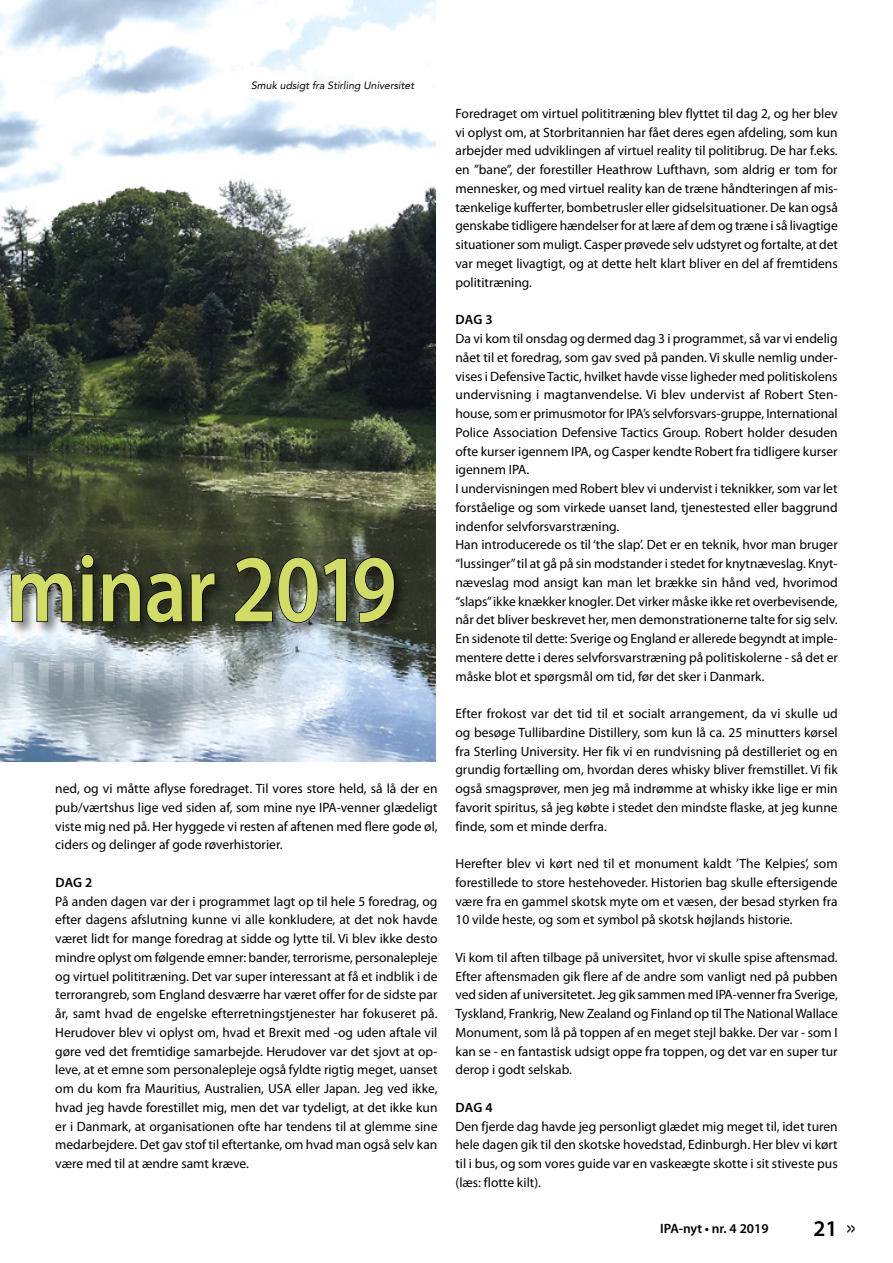
<style>
.page{position:relative;width:893px;height:1263px;background:#fff}
.page>*{position:absolute;margin:0;border:0;box-sizing:border-box;transform-origin:0 0}
.t1{font:600 96.3px "Myriad Pro";letter-spacing:-.01em;color:#d1db67;scale:.87 1}
.t2{font:600 22.5px "Myriad Pro";color:#000}
.t3{font:13.5px/18.8px "Myriad Pro";color:#000;text-align:justify}
.t4{font:600 13.5px "Myriad Pro";color:#000}
.t5{font:italic 10.5px "Avenir LT Std";color:#000}
.s1{font-weight:900;font-size:15.75px}
</style>
<div class="page">
<img style="left:0;top:0;width:435px;height:761px">
<div style="left:0;top:549px;width:408px;height:107px;background:#000;opacity:.5"></div>
<svg style="left:10px;top:572px;width:64px;height:51px;background:#686c69"></svg>
<svg style="left:80px;top:553px;width:15px;height:70px"></svg>
<svg style="left:101px;top:572px;width:83px;height:52px;background:#24281d"></svg>
<svg style="left:190px;top:572px;width:26px;height:51px"></svg>
<svg style="left:233px;top:556px;width:162px;height:68px;background:#41453b"></svg>
<p class="t5" style="left:251px;top:79px;width:164px">Smuk udsigt fra Stirling Universitet</p>
<h1 class="t1" style="left:7px;top:528px;width:450px">minar 2019</h1>
<p class="t3" style="left:55px;top:779px;width:384px">ned, og vi måtte aflyse foredraget. Til vores store held, så lå der en pub/værtshus lige ved siden af, som mine nye IPA-venner glædeligt viste mig ned på. Her hyggede vi resten af aftenen med flere gode øl, ciders og delinger af gode røverhistorier.</p>
<p class="t4" style="left:55px;top:874px;width:39px">DAG 2</p>
<p class="t3" style="left:55px;top:892px;width:384px">På anden dagen var der i programmet lagt op til hele 5 foredrag, og efter dagens afslutning kunne vi alle konkludere, at det nok havde været lidt for mange foredrag at sidde og lytte til. Vi blev ikke desto mindre oplyst om følgende emner: bander, terrorisme, personalepleje og virtuel polititræning. Det var super interessant at få et indblik i de terrorangreb, som England desværre har været offer for de sidste par år, samt hvad de engelske efterretningstjenester har fokuseret på.<br>Herudover blev vi oplyst om, hvad et Brexit med -og uden aftale vil gøre ved det fremtidige samarbejde. Herudover var det sjovt at op&shy;leve, at et emne som personalepleje også fyldte rigtig meget, uanset om du kom fra Mauritius, Australien, USA eller Japan. Jeg ved ikke, hvad jeg havde forestillet mig, men det var tydeligt, at det ikke kun er i Danmark, at organisationen ofte har tendens til at glemme sine medarbejdere. Det gav stof til eftertanke, om hvad man også selv kan være med til at ændre samt kræve.</p>
<p class="t3" style="left:455px;top:104px;width:384px">Foredraget om virtuel polititræning blev flyttet til dag 2, og her blev vi oplyst om, at Storbritannien har fået deres egen afdeling, som kun arbejder med udviklingen af virtuel reality til politibrug. De har f.eks. en ”bane”, der forestiller Heathrow Lufthavn, som aldrig er tom for mennesker, og med virtuel reality kan de træne håndteringen af mis&shy;tænkelige kufferter, bombetrusler eller gidselsituationer. De kan også genskabe tidligere hændelser for at lære af dem og træne i så livagtige situationer som muligt. Casper prøvede selv udstyret og fortalte, at det var meget livagtigt, og at dette helt klart bliver en del af fremtidens polititræning.</p>
<p class="t4" style="left:456px;top:311px;width:39px">DAG 3</p>
<p class="t3" style="left:455px;top:329px;width:384px;text-align:left">Da vi kom til onsdag og dermed dag 3 i programmet, så var vi endelig nået til et foredrag, som gav sved på panden. Vi skulle nemlig under&shy;vises i Defensive Tactic, hvilket havde visse ligheder med politiskolens undervisning i magtanvendelse. Vi blev undervist af Robert Sten&shy;house, som er primusmotor for IPA’s selvforsvars-gruppe, International Police Association Defensive Tactics Group. Robert holder desuden ofte kurser igennem IPA, og Casper kendte Robert fra tidligere kurser igennem IPA.<br>I undervisningen med Robert blev vi undervist i teknikker, som var let forståelige og som virkede uanset land, tjenestested eller baggrund indenfor selvforsvarstræning.<br>Han introducerede os til ‘the slap’. Det er en teknik, hvor man bruger “lussinger” til at gå på sin modstander i stedet for knytnæveslag. Knyt&shy;næveslag mod ansigt kan man let brække sin hånd ved, hvorimod “slaps” ikke knækker knogler. Det virker måske ikke ret overbevisende, når det bliver beskrevet her, men demonstrationerne talte for sig selv.<br>En sidenote til dette: Sverige og England er allerede begyndt at imple&shy;mentere dette i deres selvforsvarstræning på politiskolerne - så det er måske blot et spørgsmål om tid, før det sker i Danmark.</p>
<p class="t3" style="left:455px;top:704px;width:384px">Efter frokost var det tid til et socialt arrangement, da vi skulle ud og besøge Tullibardine Distillery, som kun lå ca. 25 minutters kørsel fra Sterling University. Her fik vi en rundvisning på destilleriet og en grundig fortælling om, hvordan deres whisky bliver fremstillet. Vi fik også smagsprøver, men jeg må indrømme at whisky ikke lige er min favorit spiritus, så jeg købte i stedet den mindste flaske, at jeg kunne finde, som et minde derfra.</p>
<p class="t3" style="left:455px;top:854px;width:384px">Herefter blev vi kørt ned til et monument kaldt ’The Kelpies’, som forestillede to store hestehoveder. Historien bag skulle eftersigende være fra en gammel skotsk myte om et væsen, der besad styrken fra 10 vilde heste, og som et symbol på skotsk højlands historie.</p>
<p class="t3" style="left:455px;top:948px;width:384px">Vi kom til aften tilbage på universitet, hvor vi skulle spise aftensmad.<br>Efter aftensmaden gik flere af de andre som vanligt ned på pubben ved siden af universitetet. Jeg gik sammen med IPA-venner fra Sverige, Tyskland, Frankrig, New Zealand og Finland op til The National Wallace Monument, som lå på toppen af en meget stejl bakke. Der var - som I kan se - en fantastisk udsigt oppe fra toppen, og det var en super tur derop i godt selskab.</p>
<p class="t4" style="left:456px;top:1099px;width:39px">DAG 4</p>
<p class="t3" style="left:455px;top:1117px;width:384px">Den fjerde dag havde jeg personligt glædet mig meget til, idet turen hele dagen gik til den skotske hovedstad, Edinburgh. Her blev vi kørt til i bus, og som vores guide var en vaskeægte skotte i sit stiveste pus (læs: flotte kilt).</p>
<p class="t4" style="left:660px;top:1220px;width:110px">IPA-nyt • nr. 4 2019</p>
<h2 class="t2" style="left:814px;top:1214px;width:43px">21 <span class="s1">&gt;&gt;</span></h2>
</div>
